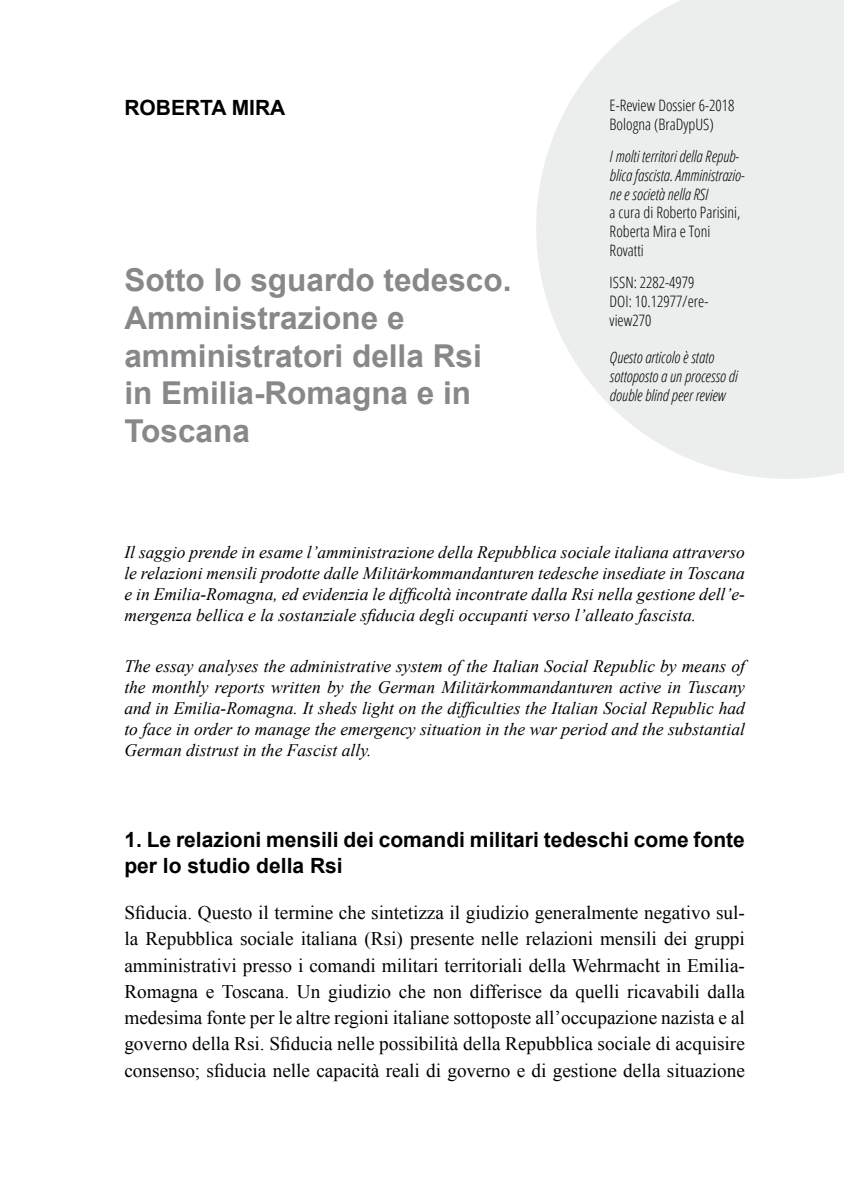
<style>
.page{position:relative;width:844px;height:1191px;background:#fff}
.page>*{position:absolute;margin:0;border:0;box-sizing:border-box;transform-origin:0 0}
.t1{font:700 31.5px/37.8px "Arial";color:#87888a}
.t2{font:700 21px/26.2px "Arial";color:#000}
.t3{font:19.25px/26.2px "Times New Roman";color:#000;text-align:justify}
.t4{font:italic 17.5px/21px "Times New Roman";color:#000;text-align:justify}
.t5{font:italic 300 condensed 15.75px/18.9px "Open Sans";color:#000}
.t6{font:300 condensed 15.75px/18.9px "Open Sans";color:#000}
</style>
<div class="page">
<svg style="left:536px;top:0;width:307px;height:479px;fill:#eceded"></svg>
<p class="t2" style="left:124px;top:95px;width:62px">Roberta</p>
<p class="t2" style="left:232px;top:95px;width:39px">Mira</p>
<h1 class="t1" style="left:124px;top:262px;width:388px">Sotto lo sguardo tedesco.<br>Amministrazione e amministratori della Rsi in Emilia-Romagna e in<br>Toscana</h1>
<p class="t6" style="left:609px;top:96px;width:126px">E-Review Dossier 6-2018<br>Bologna (BraDypUS)</p>
<p class="t5" style="left:609px;top:146px;width:136px">I molti territori della Repub&shy;blica fascista. Amministrazio&shy;ne e società nella RSI</p>
<p class="t6" style="left:609px;top:203px;width:132px">a cura di Roberto Parisini,<br>Roberta Mira e Toni<br>Rovatti</p>
<p class="t6" style="left:609px;top:272px;width:100px">ISSN: 2282-4979<br>DOI: 10.12977/ere&shy;view270</p>
<p class="t5" style="left:609px;top:348px;width:129px">Questo articolo è stato sottoposto a un processo di double blind peer review</p>
<p class="t4" style="left:124px;top:541px;width:622px">Il saggio prende in esame l’amministrazione della Repubblica sociale italiana attraverso le relazioni mensili prodotte dalle Militärkommandanturen tedesche insediate in Toscana e in Emilia-Romagna, ed evidenzia le difficoltà incontrate dalla Rsi nella gestione dell’e&shy;mergenza bellica e la sostanziale sfiducia degli occupanti verso l’alleato fascista.</p>
<p class="t4" style="left:124px;top:655px;width:622px">The essay analyses the administrative system of the Italian Social Republic by means of the monthly reports written by the German Militärkommandanturen active in Tuscany and in Emilia-Romagna. It sheds light on the difficulties the Italian Social Republic had to face in order to manage the emergency situation in the war period and the substantial German distrust in the Fascist ally.</p>
<p class="t2" style="left:124px;top:827px;width:622px">1. Le relazioni mensili dei comandi militari tedeschi come fonte per lo studio della Rsi</p>
<p class="t3" style="left:124px;top:899px;width:622px">Sfiducia. Questo il termine che sintetizza il giudizio generalmente negativo sul&shy;la Repubblica sociale italiana (Rsi) presente nelle relazioni mensili dei gruppi amministrativi presso i comandi militari territoriali della Wehrmacht in Emilia-Romagna e Toscana. Un giudizio che non differisce da quelli ricavabili dalla medesima fonte per le altre regioni italiane sottoposte all’occupazione nazista e al governo della Rsi. Sfiducia nelle possibilità della Repubblica sociale di acquisire consenso; sfiducia nelle capacità reali di governo e di gestione della situazione</p>
</div>
